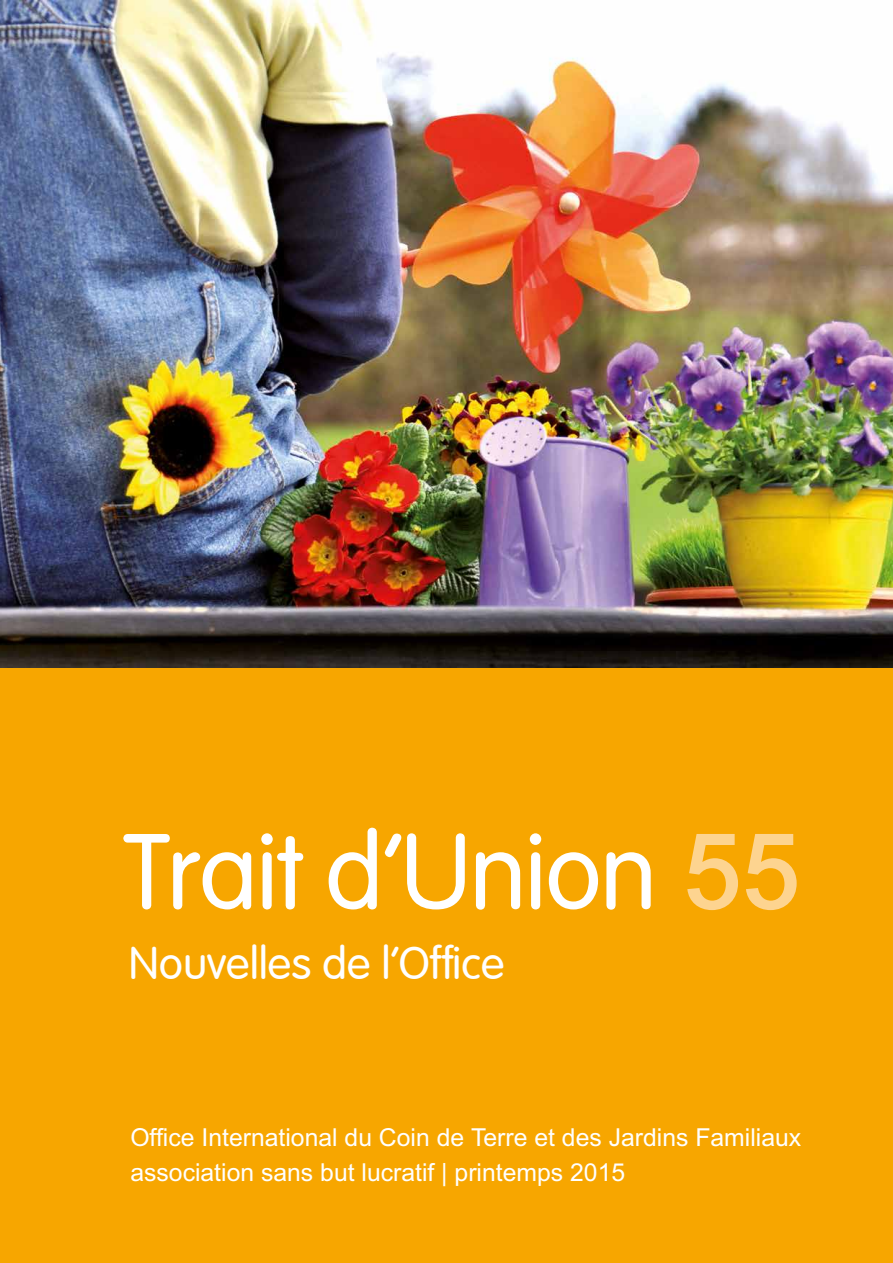
<style>
.page{position:relative;width:893px;height:1263px;background:#fff}
.page>*{position:absolute;margin:0;border:0;box-sizing:border-box;transform-origin:0 0}
.t1{font:105px "Vogue Plain";letter-spacing:-.01em;color:#fff}
.t2{font:45px "Vogue Plain";color:#fff}
.t3{font:24.75px/34.5px "Arial";color:#fff}
.s1{font-family:"Arial Bld";font-size:114px;color:#fdd490}
</style>
<div class="page">
<div style="left:0;top:628px;width:893px;height:635px;background:#f7a600"></div>
<img style="left:0;top:0;width:893px;height:667px">
<h1 class="t1" style="left:123px;top:812px;width:678px">Trait d’Union <span class="s1">55</span></h1>
<h2 class="t2" style="left:129px;top:937px;width:377px">Nouvelles de l’Office</h2>
<p class="t3" style="left:130px;top:1120px;width:672px">Office International du Coin de Terre et des Jardins Familiaux association sans but lucratif | printemps 2015</p>
</div>
